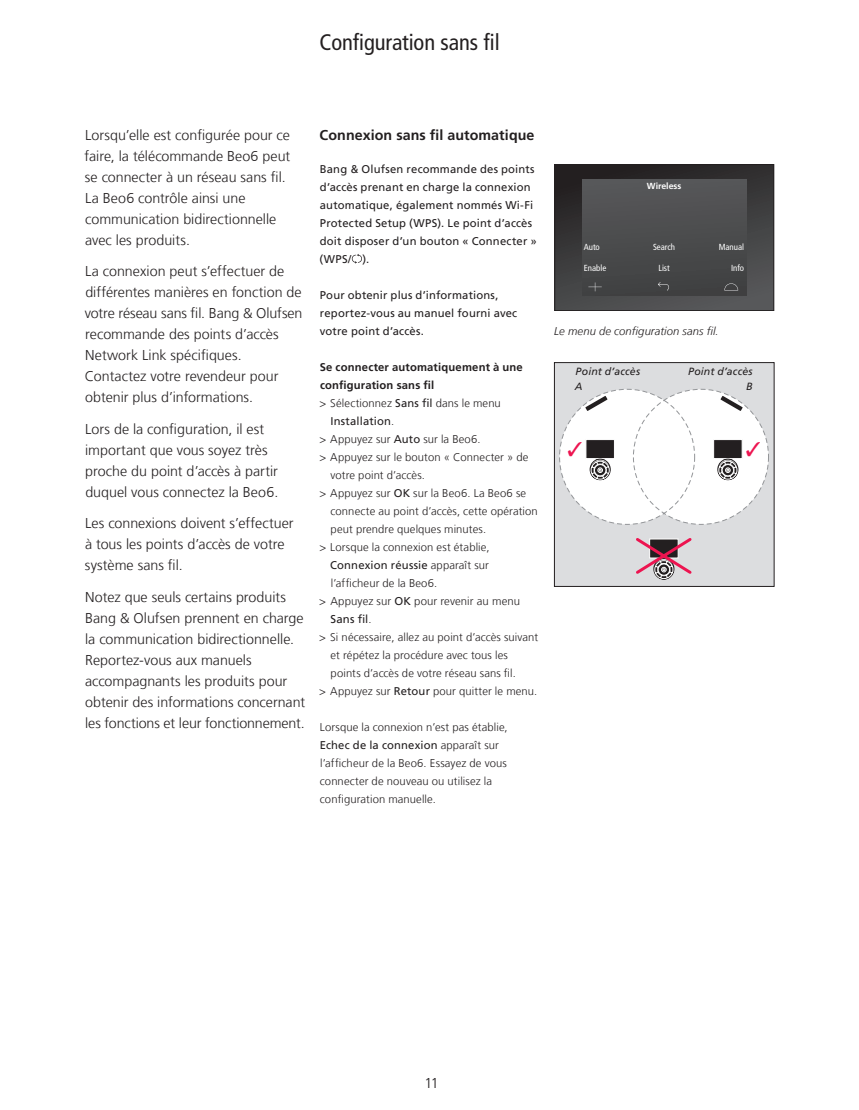
<style>
.page{position:relative;width:859px;height:1110px;background:#fff}
.page>*{position:absolute;margin:0;border:0;box-sizing:border-box;transform-origin:0 0}
.t1{font:condensed 22.5px "Frutiger LT Com";letter-spacing:-.005em;color:#231f20}
.t2{font:300 14.25px/21px "Frutiger LT Com";color:#231f20}
.t3{font:700 14.25px "Frutiger LT Com";letter-spacing:.005em;color:#231f20}
.t4{font:300 11.4px/18px "Frutiger LT Com";letter-spacing:.005em;color:#231f20}
.t5{font:300 11.25px/18px "Frutiger LT Com";letter-spacing:.01em;color:#231f20}
.t6{font:11.25px/18px "Frutiger LT Com";letter-spacing:.015em;color:#231f20}
.t7{font:700 11.25px "Frutiger LT Com";letter-spacing:.015em;color:#231f20}
.t8{font:italic 300 11.25px "Frutiger LT Com";letter-spacing:.01em;color:#231f20}
.t9{font:italic 10.5px/15px "Frutiger LT Com";letter-spacing:.01em;color:#231f20}
.t10{font:condensed 8.85px "Frutiger";color:#fff}
.t11{font:700 8.85px "Frutiger";color:#fff}
.s1{font-weight:400}
.s2{font-weight:300}
</style>
<div class="page">
<svg style="left:352px;top:254px;width:10px;height:10px"></svg>
<svg style="left:556px;top:166px;width:216px;height:143px;background:#3d3c3d"></svg>
<div style="left:554px;top:164px;width:220px;height:147px;border:1px solid #231f20"></div>
<div style="left:582px;top:180px;width:164px;height:115px;background:#4b4c4d"></div>
<svg style="left:588px;top:282px;width:14px;height:9px"></svg>
<svg style="left:724px;top:283px;width:14px;height:7px"></svg>
<svg style="left:658px;top:282px;width:11px;height:9px"></svg>
<div style="left:554px;top:363px;width:220px;height:223px;background:#dcdddf"></div>
<svg style="left:636px;top:538px;width:56px;height:41px"></svg>
<div style="left:554px;top:362px;width:220px;height:225px;border:1px solid #231f20"></div>
<svg style="left:559px;top:389px;width:210px;height:136px"></svg>
<h1 class="t1" style="left:319px;top:29px;width:182px">Configuration sans fil</h1>
<p class="t2" style="left:85px;top:124px;width:207px">Lorsqu’elle est configurée pour ce faire, la télécommande Beo6 peut se connecter à un réseau sans fil.<br>La Beo6 contrôle ainsi une communication bidirectionnelle avec les produits.</p>
<p class="t2" style="left:85px;top:261px;width:219px">La connexion peut s’effectuer de différentes manières en fonction de votre réseau sans fil. Bang &amp; Olufsen recommande des points d’accès<br>Network Link spécifiques.<br>Contactez votre revendeur pour obtenir plus d’informations.</p>
<p class="t2" style="left:85px;top:418px;width:195px">Lors de la configuration, il est important que vous soyez très proche du point d’accès à partir duquel vous connectez la Beo6.</p>
<p class="t2" style="left:85px;top:513px;width:210px">Les connexions doivent s’effectuer à tous les points d’accès de votre système sans fil.</p>
<p class="t2" style="left:85px;top:586px;width:222px">Notez que seuls certains produits Bang &amp; Olufsen prennent en charge la communication bidirectionnelle.<br>Reportez-vous aux manuels accompagnants les produits pour obtenir des informations concernant les fonctions et leur fonctionnement.</p>
<p class="t3" style="left:320px;top:126px;width:216px">Connexion sans fil automatique</p>
<p class="t6" style="left:320px;top:160px;width:219px">Bang &amp; Olufsen recommande des points d’accès prenant en charge la connexion automatique, également nommés Wi-Fi Protected Setup (WPS). Le point d’accès doit disposer d’un bouton « Connecter » (WPS/ ).</p>
<p class="t6" style="left:320px;top:286px;width:199px">Pour obtenir plus d’informations, reportez-vous au manuel fourni avec votre point d’accès.</p>
<p class="t7" style="left:320px;top:360px;width:205px">Se connecter automatiquement à une</p>
<p class="t7" style="left:320px;top:378px;width:116px">configuration sans fil</p>
<p class="t5" style="left:319px;top:394px;width:183px">&gt; Sélectionnez <span class="s1">Sans fil</span> dans le menu</p>
<p class="t6" style="left:330px;top:412px;width:65px">Installation<span class="s2">.</span></p>
<p class="t5" style="left:319px;top:430px;width:163px">&gt; Appuyez sur <span class="s1">Auto</span> sur la Beo6.</p>
<p class="t5" style="left:319px;top:448px;width:211px">&gt; Appuyez sur le bouton « Connecter » de</p>
<p class="t5" style="left:331px;top:466px;width:96px">votre point d’accès.</p>
<p class="t5" style="left:319px;top:484px;width:208px">&gt; Appuyez sur <span class="s1">OK</span> sur la Beo6. La Beo6 se</p>
<p class="t5" style="left:331px;top:502px;width:209px">connecte au point d’accès, cette opération</p>
<p class="t5" style="left:331px;top:520px;width:157px">peut prendre quelques minutes.</p>
<p class="t5" style="left:319px;top:538px;width:172px">&gt; Lorsque la connexion est établie,</p>
<p class="t6" style="left:330px;top:556px;width:160px">Connexion réussie <span class="s2">apparaît sur</span></p>
<p class="t5" style="left:331px;top:574px;width:108px">l’afficheur de la Beo6.</p>
<p class="t4" style="left:330px;top:592px;width:191px;text-indent:-11px">&gt; Appuyez sur <span class="s1">OK</span> pour revenir au menu<br><span class="s1">Sans fil</span>.</p>
<p class="t5" style="left:319px;top:628px;width:220px">&gt; Si nécessaire, allez au point d’accès suivant</p>
<p class="t5" style="left:331px;top:646px;width:179px">et répétez la procédure avec tous les</p>
<p class="t5" style="left:331px;top:664px;width:187px">points d’accès de votre réseau sans fil.</p>
<p class="t5" style="left:319px;top:682px;width:219px">&gt; Appuyez sur <span class="s1">Retour</span> pour quitter le menu.</p>
<p class="t5" style="left:320px;top:718px;width:189px">Lorsque la connexion n’est pas établie, <span class="s1">Echec de la connexion</span> apparaît sur l’afficheur de la Beo6. Essayez de vous connecter de nouveau ou utilisez la configuration manuelle.</p>
<p class="t11" style="left:647px;top:180px;width:36px">Wireless</p>
<p class="t10" style="left:584px;top:242px;width:18px">Auto</p>
<p class="t10" style="left:653px;top:242px;width:24px">Search</p>
<p class="t10" style="left:719px;top:242px;width:27px">Manual</p>
<p class="t10" style="left:584px;top:263px;width:24px">Enable</p>
<p class="t10" style="left:658px;top:263px;width:13px">List</p>
<p class="t10" style="left:731px;top:263px;width:15px">Info</p>
<p class="t8" style="left:554px;top:324px;width:166px">Le menu de configuration sans fil.</p>
<p class="t9" style="left:575px;top:363px;width:67px">Point d’accès<br>A</p>
<p class="t9" style="left:688px;top:363px;width:66px;text-align:right">Point d’accès<br>B</p>
<p class="t2" style="left:424px;top:1072px;width:16px">11</p>
</div>
